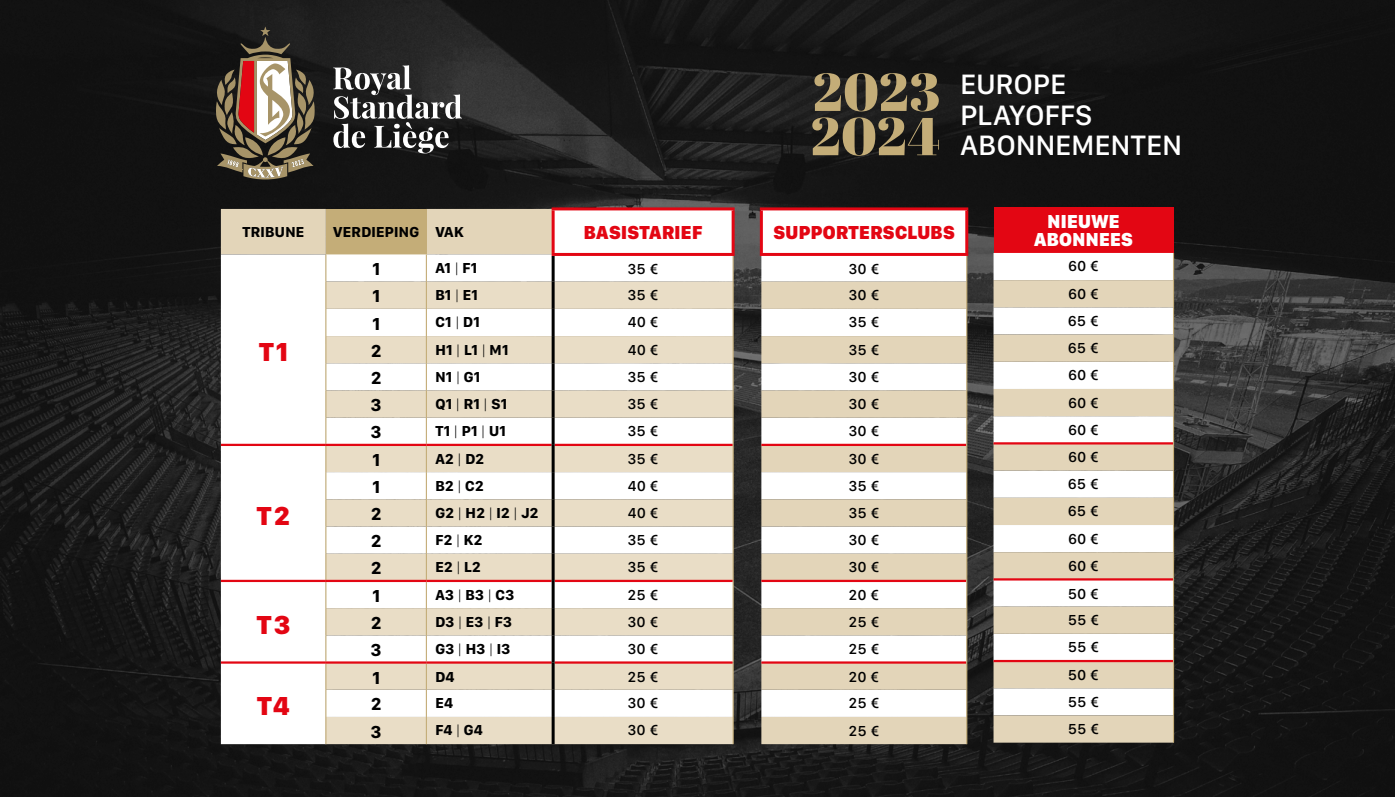
<style>
.page{position:relative;width:1395px;height:797px;background:#fff}
.page>*{position:absolute;margin:0;border:0;box-sizing:border-box;transform-origin:0 0}
.t1{font:900 53.25px/44.2px "Abril Display";letter-spacing:.01em;color:#c4ad78}
.t2{font:500 29.1px/30.5px "SF Compact Display";letter-spacing:.015em;color:#fff}
.t3{font:800 27px "SF Compact Display";letter-spacing:.085em;color:#e30613}
.t4{font:900 19.5px "SF Compact Display";letter-spacing:.02em;color:#e30613;scale:.96 1}
.t5{font:900 19.5px/18px "SF Compact Display";letter-spacing:.02em;color:#fff;text-align:center;scale:.96 1}
.t6{font:700 18px "SF Compact Display";color:#000}
.t7{font:500 15px/27.2px "SF Compact Display";letter-spacing:.04em;color:#000;text-align:justify}
.t8{font:700 15px "SF Compact Display";letter-spacing:.02em;color:#000}
.s1{font-weight:100}
</style>
<div class="page">
<img style="left:0;top:0;width:1395px;height:796px">
<svg style="left:214px;top:27px;width:103px;height:152px;background:#6b584b"></svg>
<svg style="left:333px;top:65px;width:129px;height:88px"></svg>
<svg style="left:555px;top:210px;width:177px;height:43px"></svg>
<svg style="left:555px;top:256px;width:178px;height:25px"></svg>
<svg style="left:555px;top:281px;width:178px;height:463px;fill:#e9ddc6"></svg>
<svg style="left:221px;top:209px;width:331px;height:535px"></svg>
<svg style="left:733px;top:256px;width:1px;height:488px"></svg>
<hr style="left:221px;top:579px;width:105px;height:3px;background:#e30613">
<hr style="left:326px;top:579px;width:100px;height:3px;background:#e30613">
<hr style="left:426px;top:579px;width:126px;height:3px;background:#e30613">
<hr style="left:555px;top:579px;width:178px;height:3px;background:#e30613">
<hr style="left:221px;top:443px;width:105px;height:3px;background:#e30613">
<hr style="left:326px;top:443px;width:100px;height:3px;background:#e30613">
<hr style="left:426px;top:443px;width:126px;height:3px;background:#e30613">
<hr style="left:555px;top:443px;width:178px;height:3px;background:#e30613">
<hr style="left:221px;top:661px;width:105px;height:2px;background:#e30613">
<hr style="left:326px;top:661px;width:100px;height:2px;background:#e30613">
<hr style="left:426px;top:661px;width:126px;height:2px;background:#e30613">
<hr style="left:555px;top:661px;width:178px;height:2px;background:#e30613">
<hr style="left:552px;top:256px;width:3px;height:25px;background:#000">
<hr style="left:552px;top:281px;width:3px;height:28px;background:#000">
<hr style="left:552px;top:309px;width:3px;height:27px;background:#000">
<hr style="left:552px;top:336px;width:3px;height:27px;background:#000">
<hr style="left:552px;top:363px;width:3px;height:27px;background:#000">
<hr style="left:552px;top:390px;width:3px;height:27px;background:#000">
<hr style="left:552px;top:417px;width:3px;height:28px;background:#000">
<hr style="left:552px;top:445px;width:3px;height:27px;background:#000">
<hr style="left:552px;top:472px;width:3px;height:27px;background:#000">
<hr style="left:552px;top:499px;width:3px;height:27px;background:#000">
<hr style="left:552px;top:526px;width:3px;height:27px;background:#000">
<hr style="left:552px;top:553px;width:3px;height:28px;background:#000">
<hr style="left:552px;top:581px;width:3px;height:27px;background:#000">
<hr style="left:552px;top:608px;width:3px;height:27px;background:#000">
<hr style="left:552px;top:635px;width:3px;height:27px;background:#000">
<hr style="left:552px;top:662px;width:3px;height:27px;background:#000">
<hr style="left:552px;top:689px;width:3px;height:28px;background:#000">
<hr style="left:552px;top:717px;width:3px;height:27px;background:#000">
<hr style="left:552px;top:207px;width:183px;height:3px;background:#e30613">
<hr style="left:552px;top:210px;width:3px;height:43px;background:#e30613">
<hr style="left:732px;top:210px;width:3px;height:43px;background:#e30613">
<hr style="left:552px;top:253px;width:183px;height:3px;background:#e30613">
<div style="left:761px;top:209px;width:206px;height:45px;background:#fff"></div>
<svg style="left:761px;top:256px;width:205px;height:25px"></svg>
<svg style="left:761px;top:281px;width:205px;height:463px;fill:#e3d5b9"></svg>
<hr style="left:761px;top:443px;width:205px;height:3px;background:#e30613">
<hr style="left:761px;top:579px;width:205px;height:3px;background:#e30613">
<hr style="left:761px;top:661px;width:205px;height:2px;background:#e30613">
<hr style="left:760px;top:207px;width:208px;height:3px;background:#e30613">
<hr style="left:760px;top:210px;width:3px;height:43px;background:#e30613">
<hr style="left:965px;top:210px;width:3px;height:43px;background:#e30613">
<hr style="left:760px;top:253px;width:208px;height:3px;background:#e30613">
<svg style="left:966px;top:256px;width:1px;height:488px"></svg>
<div style="left:994px;top:207px;width:180px;height:46px;background:#e30613"></div>
<svg style="left:994px;top:253px;width:179px;height:27px"></svg>
<svg style="left:994px;top:280px;width:179px;height:462px;fill:#e3d5b9"></svg>
<hr style="left:994px;top:442px;width:179px;height:2px;background:#e30613">
<hr style="left:994px;top:578px;width:179px;height:2px;background:#e30613">
<hr style="left:994px;top:660px;width:179px;height:2px;background:#e30613">
<svg style="left:1173px;top:253px;width:1px;height:489px"></svg>
<p class="t8" style="left:243px;top:222px;width:63px">TRIBUNE</p>
<p class="t8" style="left:333px;top:222px;width:132px">VERDIEPING VAK</p>
<h3 class="t4" style="left:584px;top:220px;width:125px">BASISTARIEF</h3>
<h3 class="t3" style="left:259px;top:336px;width:30px">T1</h3>
<h3 class="t3" style="left:257px;top:499px;width:34px">T2</h3>
<h3 class="t3" style="left:257px;top:608px;width:35px">T3</h3>
<h3 class="t3" style="left:257px;top:690px;width:34px">T4</h3>
<p class="t6" style="left:372px;top:258px;width:9px">1</p>
<p class="t8" style="left:435px;top:259px;width:43px">A1 <span class="s1">|</span> F1</p>
<p class="t7" style="left:628px;top:255px;width:32px">35 €</p>
<p class="t6" style="left:372px;top:285px;width:9px">1</p>
<p class="t8" style="left:435px;top:286px;width:44px">B1 <span class="s1">|</span> E1</p>
<p class="t7" style="left:628px;top:281px;width:32px">35 €</p>
<p class="t6" style="left:372px;top:313px;width:9px">1</p>
<p class="t8" style="left:435px;top:313px;width:46px">C1 <span class="s1">|</span> D1</p>
<p class="t7" style="left:628px;top:308px;width:32px">40 €</p>
<p class="t6" style="left:371px;top:340px;width:12px">2</p>
<p class="t8" style="left:435px;top:340px;width:74px">H1 <span class="s1">|</span> L1 <span class="s1">|</span> M1</p>
<p class="t7" style="left:628px;top:336px;width:32px">40 €</p>
<p class="t6" style="left:371px;top:367px;width:12px">2</p>
<p class="t8" style="left:435px;top:368px;width:46px">N1 <span class="s1">|</span> G1</p>
<p class="t7" style="left:628px;top:363px;width:32px">35 €</p>
<p class="t6" style="left:371px;top:394px;width:12px">3</p>
<p class="t8" style="left:435px;top:395px;width:73px">Q1 <span class="s1">|</span> R1 <span class="s1">|</span> S1</p>
<p class="t7" style="left:628px;top:390px;width:32px">35 €</p>
<p class="t6" style="left:371px;top:421px;width:12px">3</p>
<p class="t8" style="left:435px;top:422px;width:72px">T1 <span class="s1">|</span> P1 <span class="s1">|</span> U1</p>
<p class="t7" style="left:628px;top:417px;width:32px">35 €</p>
<p class="t6" style="left:372px;top:449px;width:9px">1</p>
<p class="t8" style="left:435px;top:450px;width:50px">A2 <span class="s1">|</span> D2</p>
<p class="t7" style="left:628px;top:445px;width:32px">35 €</p>
<p class="t6" style="left:372px;top:476px;width:9px">1</p>
<p class="t8" style="left:435px;top:476px;width:50px">B2 <span class="s1">|</span> C2</p>
<p class="t7" style="left:628px;top:472px;width:32px">40 €</p>
<p class="t6" style="left:371px;top:503px;width:12px">2</p>
<p class="t8" style="left:435px;top:504px;width:105px">G2 <span class="s1">|</span> H2 <span class="s1">|</span> I2 <span class="s1">|</span> J2</p>
<p class="t7" style="left:628px;top:499px;width:32px">40 €</p>
<p class="t6" style="left:371px;top:530px;width:12px">2</p>
<p class="t8" style="left:435px;top:531px;width:48px">F2 <span class="s1">|</span> K2</p>
<p class="t7" style="left:628px;top:526px;width:32px">35 €</p>
<p class="t6" style="left:371px;top:557px;width:12px">2</p>
<p class="t8" style="left:435px;top:558px;width:47px">E2 <span class="s1">|</span> L2</p>
<p class="t7" style="left:628px;top:553px;width:32px">35 €</p>
<p class="t6" style="left:372px;top:585px;width:9px">1</p>
<p class="t8" style="left:435px;top:586px;width:80px">A3 <span class="s1">|</span> B3 <span class="s1">|</span> C3</p>
<p class="t7" style="left:628px;top:581px;width:32px">25 €</p>
<p class="t6" style="left:371px;top:612px;width:12px">2</p>
<p class="t8" style="left:435px;top:612px;width:78px">D3 <span class="s1">|</span> E3 <span class="s1">|</span> F3</p>
<p class="t7" style="left:628px;top:607px;width:32px">30 €</p>
<p class="t6" style="left:371px;top:639px;width:12px">3</p>
<p class="t8" style="left:435px;top:639px;width:76px">G3 <span class="s1">|</span> H3 <span class="s1">|</span> I3</p>
<p class="t7" style="left:628px;top:635px;width:32px">30 €</p>
<p class="t6" style="left:372px;top:667px;width:9px">1</p>
<p class="t8" style="left:435px;top:667px;width:21px">D4</p>
<p class="t7" style="left:628px;top:662px;width:32px">25 €</p>
<p class="t6" style="left:371px;top:693px;width:12px">2</p>
<p class="t8" style="left:435px;top:694px;width:19px">E4</p>
<p class="t7" style="left:628px;top:689px;width:32px">30 €</p>
<p class="t6" style="left:371px;top:720px;width:12px">3</p>
<p class="t8" style="left:435px;top:721px;width:49px">F4<span class="s1">|</span>G4</p>
<p class="t7" style="left:628px;top:716px;width:32px">30 €</p>
<h1 class="t1" style="left:811px;top:70px;width:131px">2023<br>2024</h1>
<h2 class="t2" style="left:960px;top:69px;width:223px">EUROPE<br>PLAYOFFS<br>ABONNEMENTEN</h2>
<h3 class="t4" style="left:773px;top:220px;width:191px">SUPPORTERSCLUBS</h3>
<p class="t7" style="left:849px;top:255px;width:32px">30 € 30 € 35 € 35 € 30 € 30 € 30 € 30 € 35 € 35 € 30 € 30 € 20 € 25 € 25 € 20 € 25 € 25 €</p>
<h3 class="t5" style="left:1034px;top:212px;width:105px">NIEUWE<br>ABONNEES</h3>
<p class="t7" style="left:1068px;top:253px;width:32px">60 € 60 € 65 € 65 € 60 € 60 € 60 € 60 € 65 € 65 € 60 € 60 € 50 € 55 € 55 € 50 € 55 € 55 €</p>
</div>
